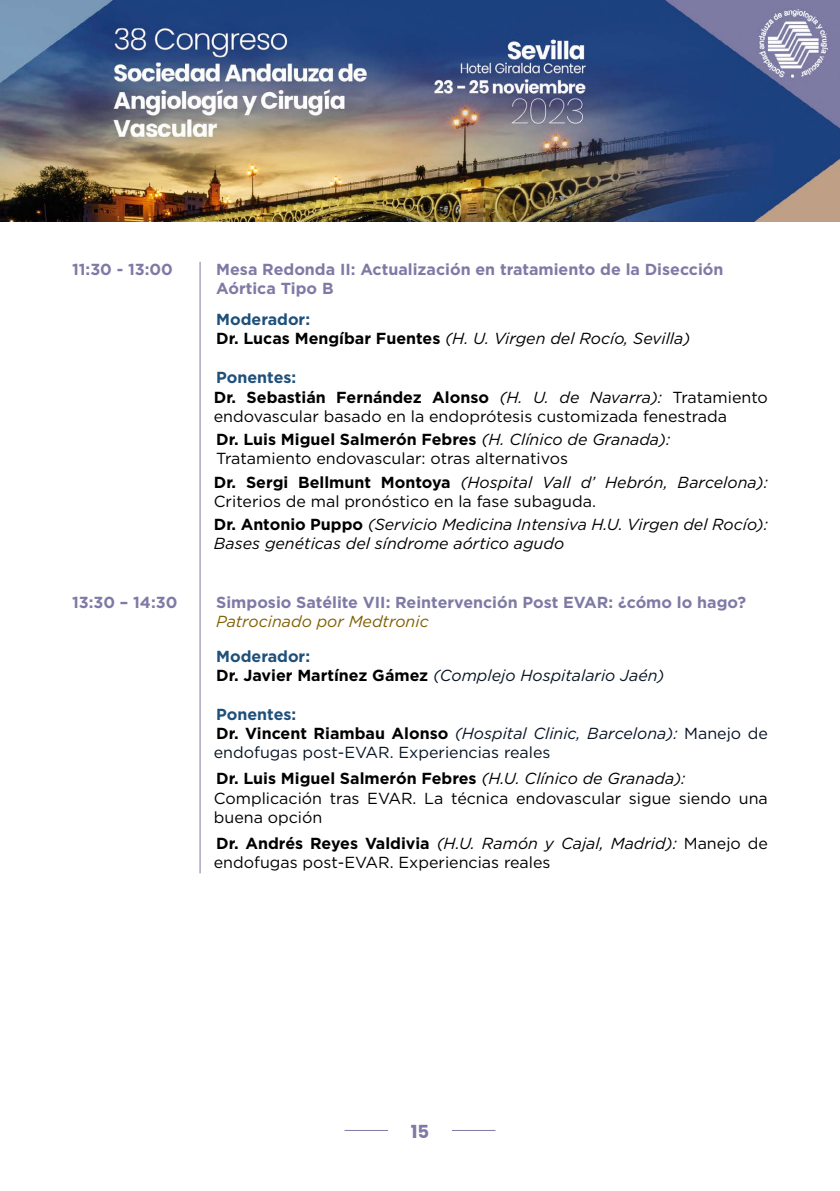
<style>
.page{position:relative;width:840px;height:1191px;background:#fff}
.page>*{position:absolute;margin:0;border:0;box-sizing:border-box;transform-origin:0 0}
.t1{font:700 18px "Poppins";color:#7e7aa4}
.t2{font:16px/19.2px "Gotham";color:#000}
.t3{font:italic 16px/19.2px "Gotham";color:#000}
.t4{font:700 16px/19.2px "Gotham";color:#7e7aa5}
.t5{font:16px/19.2px "Gotham";color:#081323}
.t6{font:italic 16px/19.2px "Gotham";color:#081323}
.t7{font:italic 16px "Gotham";color:#806000}
.s1{font-weight:700;font-style:normal;color:#1e507a}
.s2{font-weight:700;font-style:normal}
.s3{font-weight:700;color:#1e507a}
.s4{font-weight:700}
.s5{font-style:italic}
.s6{font-weight:700;font-style:normal;color:#000}
.s7{font-weight:700;color:#000}
</style>
<div class="page">
<img style="left:0;top:0;width:839px;height:221px">
<hr style="left:344px;top:1130px;width:44px;height:1px;background:#7e7aa4">
<hr style="left:451px;top:1130px;width:44px;height:1px;background:#7e7aa4">
<hr style="left:199px;top:262px;width:1px;height:611px;background:#7e7aa5">
<p class="t4" style="left:72px;top:259px;width:102px">11:30 - 13:00</p>
<p class="t4" style="left:216px;top:259px;width:508px">Mesa Redonda II: Actualización en tratamiento de la Disección<br>Aórtica Tipo B</p>
<p class="t3" style="left:216px;top:309px;width:475px"><span class="s1">Moderador:<br></span><span class="s2">Dr. Lucas Mengíbar Fuentes</span> (H. U. Virgen del Rocío, Sevilla)</p>
<p class="t2" style="left:214px;top:368px;width:555px"><span class="s3">Ponentes:<br></span><span class="s4">Dr. Sebastián Fernández Alonso</span> <span class="s5">(H. U. de Navarra):</span> Tratamiento endovascular basado en la endoprótesis customizada fenestrada</p>
<p class="t2" style="left:216px;top:429px;width:455px"><span class="s4">Dr. Luis Miguel Salmerón Febres</span> <span class="s5">(H. Clínico de Granada):<br></span>Tratamiento endovascular: otras alternativos</p>
<p class="t2" style="left:214px;top:472px;width:555px"><span class="s4">Dr. Sergi Bellmunt Montoya</span> <span class="s5">(Hospital Vall d’ Hebrón, Barcelona):<br></span>Criterios de mal pronóstico en la fase subaguda.</p>
<p class="t3" style="left:214px;top:514px;width:555px"><span class="s2">Dr. Antonio Puppo</span> (Servicio Medicina Intensiva H.U. Virgen del Rocío):<br>Bases genéticas del síndrome aórtico agudo</p>
<p class="t4" style="left:72px;top:592px;width:107px">13:30 – 14:30</p>
<p class="t4" style="left:216px;top:592px;width:531px">Simposio Satélite VII: Reintervención Post EVAR: ¿cómo lo hago?</p>
<p class="t7" style="left:216px;top:611px;width:214px">Patrocinado por Medtronic</p>
<p class="t6" style="left:216px;top:646px;width:449px"><span class="s1">Moderador:<br></span><span class="s6">Dr. Javier Martínez Gámez</span> (Complejo Hospitalario Jaén)</p>
<p class="t5" style="left:214px;top:704px;width:555px"><span class="s3">Ponentes:<br></span><span class="s7">Dr. Vincent Riambau Alonso</span> <span class="s5">(Hospital Clinic, Barcelona):</span> Manejo de endofugas post-EVAR. Experiencias reales</p>
<p class="t2" style="left:214px;top:769px;width:555px"><span class="s4">Dr. Luis Miguel Salmerón Febres</span> <span class="s5">(H.U. Clínico de Granada):<br></span>Complicación tras EVAR. La técnica endovascular sigue siendo una buena opción</p>
<p class="t2" style="left:214px;top:833px;width:555px"><span class="s4">Dr. Andrés Reyes Valdivia</span> <span class="s5">(H.U. Ramón y Cajal, Madrid):</span> Manejo de endofugas post-EVAR. Experiencias reales</p>
<p class="t1" style="left:410px;top:1121px;width:20px">15</p>
</div>
